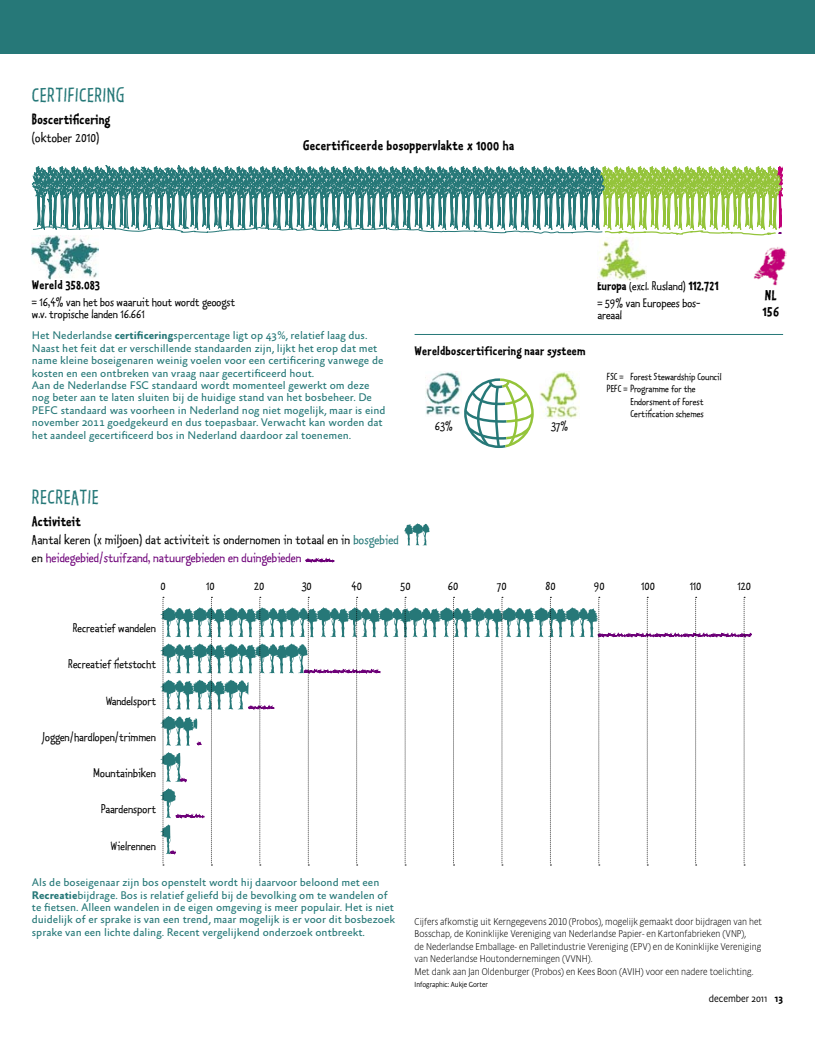
<style>
.page{position:relative;width:815px;height:1046px;background:#fff}
.page>*{position:absolute;margin:0;border:0;box-sizing:border-box;transform-origin:0 0}
.t1{font:22.5px "Kosmik Plain Two";letter-spacing:.02em;color:#267878}
.t2{font:15px/18px "Kosmik Plain Two";letter-spacing:.01em;color:#000}
.t3{font:15px/15.8px "Kosmik Bold Two";letter-spacing:.02em;color:#000}
.t4{font:13.75px/12.4px "Kosmik Plain Two";color:#000}
.t5{font:13.75px "Kosmik Bold Two";letter-spacing:.02em;color:#000}
.t6{font:11.25px/12.4px "Absara Sans";color:#267878}
.t7{font:11.25px "Kosmik Plain Two";color:#000}
.t8{font:300 10.38px "Absara Sans Head";color:#000}
.t9{font:100 10px/12.5px "Absara Sans TF Head";color:#000}
.t10{font:300 7.5px "Absara Sans LF Head";color:#000}
.s1{font-weight:700}
.s2{font-family:"Kosmik Bold Two"}
.s3{font-family:"Kosmik Bold Two";font-size:15px}
.s4{color:#267878}
.s5{color:#6d0078}
.s6{font-weight:500}
</style>
<div class="page">
<svg style="left:31px;top:165px;width:753px;height:121px"></svg>
<svg style="left:160px;top:523px;width:592px;height:343px"></svg>
<div style="left:0;top:0;width:815px;height:53px;background:#267878"></div>
<img style="left:597px;top:237px;width:49px;height:45px">
<img style="left:753px;top:245px;width:34px;height:40px">
<svg style="left:464px;top:378px;width:70px;height:70px"></svg>
<img style="left:425px;top:371px;width:37px;height:44px">
<img style="left:540px;top:371px;width:40px;height:47px">
<hr style="left:415px;top:334px;width:368px;height:1px;background:#267878">
<h1 class="t1" style="left:32px;top:81px;width:94px">certificering</h1>
<h2 class="t3" style="left:32px;top:111px;width:80px">Boscertificering</h2>
<h2 class="t2" style="left:32px;top:129px;width:69px">(oktober 2010)</h2>
<h2 class="t3" style="left:303px;top:137px;width:212px">Gecertificeerde bosoppervlakte x 1000 ha</h2>
<p class="t5" style="left:32px;top:276px;width:70px">Wereld 358.083</p>
<p class="t4" style="left:32px;top:295px;width:205px">= 16,4% van het bos waaruit hout wordt geoogst w.v. tropische landen 16.661</p>
<p class="t6" style="left:32px;top:330px;width:355px">Het Nederlandse <span class="s1">certificering</span>spercentage ligt op 43%, relatief laag dus.<br>Naast het feit dat er verschillende standaarden zijn, lijkt het erop dat met name kleine boseigenaren weinig voelen voor een certificering vanwege de kosten en een ontbreken van vraag naar gecertificeerd hout.<br>Aan de Nederlandse FSC standaard wordt momenteel gewerkt om deze nog beter aan te laten sluiten bij de huidige stand van het bosbeheer. De PEFC standaard was voorheen in Nederland nog niet mogelijk, maar is eind november 2011 goedgekeurd en dus toepasbaar. Verwacht kan worden dat het aandeel gecertificeerd bos in Nederland daardoor zal toenemen.</p>
<p class="t5" style="left:415px;top:341px;width:172px">Wereldboscertificering naar systeem</p>
<p class="t4" style="left:435px;top:419px;width:19px">63%</p>
<p class="t4" style="left:551px;top:419px;width:19px">37%</p>
<p class="t4" style="left:597px;top:278px;width:123px;line-height:16.2px"><span class="s2">Europa</span> (excl. Rusland) <span class="s3">112.721 </span>= 59% van Europees bos-</p>
<p class="t4" style="left:597px;top:308px;width:26px">areaal</p>
<p class="t7" style="left:607px;top:369px;width:116px">FSC = Forest Stewardship Council</p>
<p class="t7" style="left:607px;top:382px;width:90px">PEFC = Programme for the</p>
<p class="t7" style="left:631px;top:394px;width:75px">Endorsment of Forest</p>
<p class="t7" style="left:631px;top:407px;width:75px">Certification schemes</p>
<h2 class="t3" style="left:763px;top:287px;width:18px">NL<br>156</h2>
<h1 class="t1" style="left:32px;top:483px;width:32px">recreatie</h1>
<h2 class="t3" style="left:32px;top:513px;width:50px">Activiteit</h2>
<h2 class="t2" style="left:32px;top:530px;width:368px">Aantal keren (x miljoen) dat activiteit is ondernomen in totaal en in <span class="s4">bosgebied </span>en <span class="s5">heidegebied/stuifzand, natuurgebieden en duingebieden</span></h2>
<p class="t4" style="left:161px;top:579px;width:7px">0</p>
<p class="t4" style="left:206px;top:579px;width:10px">10</p>
<p class="t4" style="left:254px;top:579px;width:12px">20</p>
<p class="t4" style="left:302px;top:579px;width:11px">30</p>
<p class="t4" style="left:352px;top:579px;width:12px">40</p>
<p class="t4" style="left:401px;top:579px;width:11px">50</p>
<p class="t4" style="left:448px;top:579px;width:12px">60</p>
<p class="t4" style="left:497px;top:579px;width:11px">70</p>
<p class="t4" style="left:545px;top:579px;width:12px">80</p>
<p class="t4" style="left:594px;top:579px;width:12px">90</p>
<p class="t4" style="left:641px;top:579px;width:15px">100</p>
<p class="t4" style="left:690px;top:579px;width:13px">110</p>
<p class="t4" style="left:738px;top:579px;width:15px">120</p>
<p class="t4" style="left:73px;top:621px;width:85px">Recreatief wandelen</p>
<p class="t4" style="left:68px;top:657px;width:89px">Recreatief fietstocht</p>
<p class="t4" style="left:106px;top:694px;width:52px">Wandelsport</p>
<p class="t4" style="left:42px;top:730px;width:115px">Joggen/hardlopen/trimmen</p>
<p class="t4" style="left:93px;top:766px;width:64px">Mountainbiken</p>
<p class="t4" style="left:101px;top:802px;width:56px">Paardensport</p>
<p class="t4" style="left:110px;top:838px;width:47px">Wielrennen</p>
<p class="t6" style="left:32px;top:876px;width:365px">Als de boseigenaar zijn bos openstelt wordt hij daarvoor beloond met een <span class="s1">Recreatie</span>bijdrage. Bos is relatief geliefd bij de bevolking om te wandelen of te fietsen. Alleen wandelen in de eigen omgeving is meer populair. Het is niet duidelijk of er sprake is van een trend, maar mogelijk is er voor dit bosbezoek sprake van een lichte daling. Recent vergelijkend onderzoek ontbreekt.</p>
<p class="t9" style="left:415px;top:915px;width:349px">Cijfers afkomstig uit Kerngegevens 2010 (Probos), mogelijk gemaakt door bijdragen van het Bosschap, de Koninklijke Vereniging van Nederlandse Papier- en Kartonfabrieken (VNP),<br>de Nederlandse Emballage- en Palletindustrie Vereniging (EPV) en de Koninklijke Vereniging van Nederlandse Houtondernemingen (VVNH).<br>Met dank aan Jan Oldenburger (Probos) en Kees Boon (AVIH) voor een nadere toelichting.</p>
<p class="t10" style="left:415px;top:980px;width:75px">Infographic: Aukje Gorter</p>
<p class="t8" style="left:709px;top:991px;width:76px">december 2011 <span class="s6">13</span></p>
</div>
